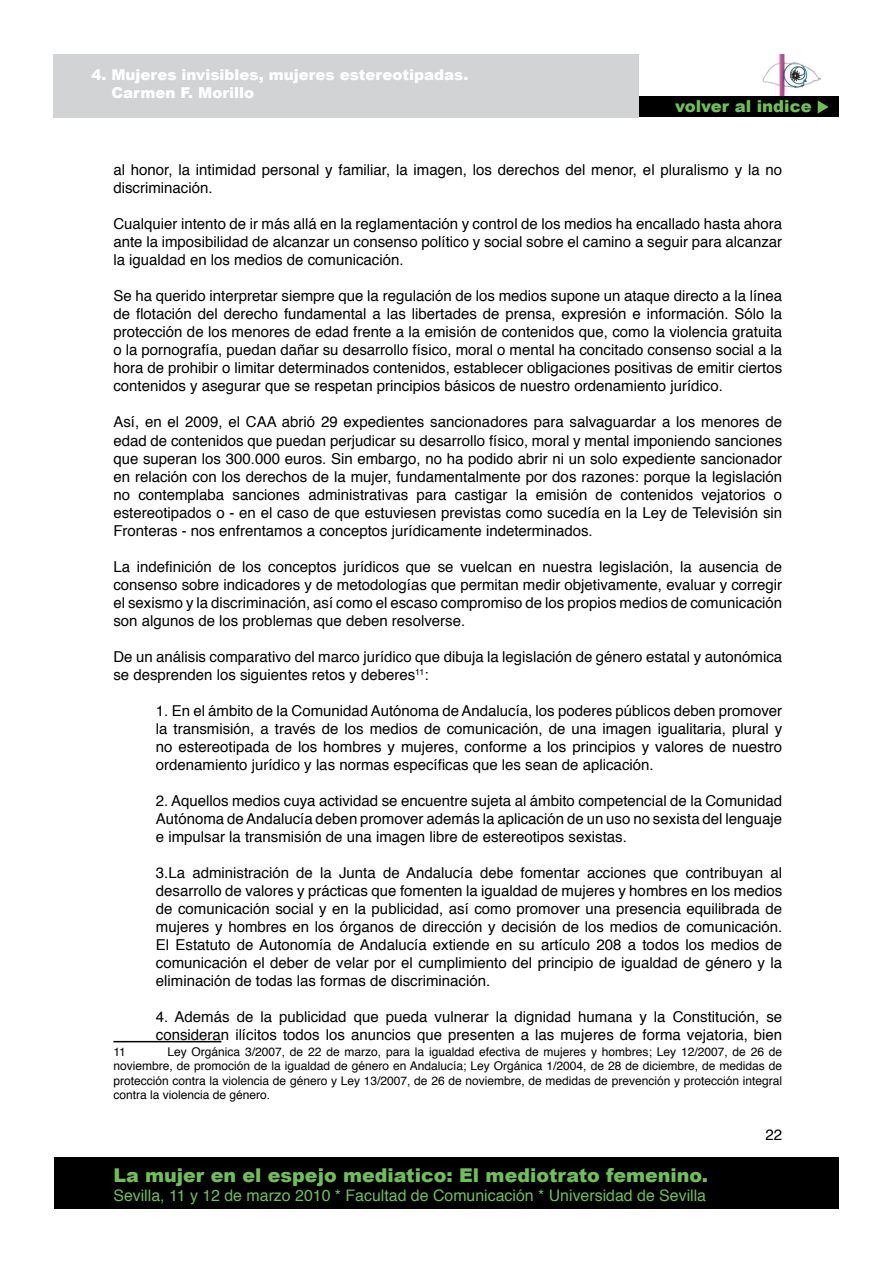
<style>
.page{position:relative;width:893px;height:1263px;background:#fff}
.page>*{position:absolute;margin:0;border:0;box-sizing:border-box;transform-origin:0 0}
.t1{font:900 19.05px "Arial";color:#6fbf58}
.t2{font:900 16.5px "Arial";color:#6fbf58}
.t3{font:15.9px "Helvetica";color:#6fbf58}
.Estilo_de_párrafo_2{font:15px/18px "Helvetica";color:#000;text-align:justify}
.Estilo_de_párrafo_3{font:15px/18px "Helvetica";color:#000}
.t4{font:900 15px/18px "Arial";color:#fff}
.Estilo_de_párrafo_3-2{font:12px/14.4px "Helvetica";color:#000;text-align:justify}
</style>
<div class="page">
<img style="left:758px;top:54px;width:63px;height:43px">
<div style="left:54px;top:1158px;width:785px;height:51px;background:#000"></div>
<div style="left:54px;top:97px;width:784px;height:20px;background:#000"></div>
<svg style="left:818px;top:100px;width:11px;height:14px"></svg>
<div style="left:54px;top:54px;width:585px;height:63px;background:#d1d3d4"></div>
<hr style="left:113px;top:1041px;width:108px;height:1px;background:#000">
<p class="t4" style="left:111px;top:65px;width:358px;text-indent:-20px">4. Mujeres invisibles, mujeres estereotipadas.<br>Carmen F. Morillo</p>
<p class="t2" style="left:675px;top:95px;width:138px">volver al indice</p>
<p class="Estilo_de_párrafo_3" style="left:113px;top:162px;width:670px">al honor, la intimidad personal y familiar, la imagen, los derechos del menor, el pluralismo y la no discriminación.</p>
<p class="Estilo_de_párrafo_2" style="left:113px;top:216px;width:670px">Cualquier intento de ir más allá en la reglamentación y control de los medios ha encallado hasta ahora ante la imposibilidad de alcanzar un consenso político y social sobre el camino a seguir para alcanzar la igualdad en los medios de comunicación.</p>
<p class="Estilo_de_párrafo_2" style="left:113px;top:288px;width:670px">Se ha querido interpretar siempre que la regulación de los medios supone un ataque directo a la línea de flotación del derecho fundamental a las libertades de prensa, expresión e información. Sólo la protección de los menores de edad frente a la emisión de contenidos que, como la violencia gratuita o la pornografía, puedan dañar su desarrollo físico, moral o mental ha concitado consenso social a la hora de prohibir o limitar determinados contenidos, establecer obligaciones positivas de emitir ciertos contenidos y asegurar que se respetan principios básicos de nuestro ordenamiento jurídico.</p>
<p class="Estilo_de_párrafo_2" style="left:113px;top:414px;width:670px">Así, en el 2009, el CAA abrió 29 expedientes sancionadores para salvaguardar a los menores de edad de contenidos que puedan perjudicar su desarrollo físico, moral y mental imponiendo sanciones que superan los 300.000 euros. Sin embargo, no ha podido abrir ni un solo expediente sancionador en relación con los derechos de la mujer, fundamentalmente por dos razones: porque la legislación no contemplaba sanciones administrativas para castigar la emisión de contenidos vejatorios o estereotipados o - en el caso de que estuviesen previstas como sucedía en la Ley de Televisión sin Fronteras - nos enfrentamos a conceptos jurídicamente indeterminados.</p>
<p class="Estilo_de_párrafo_2" style="left:113px;top:558px;width:670px">La indefinición de los conceptos jurídicos que se vuelcan en nuestra legislación, la ausencia de consenso sobre indicadores y de metodologías que permitan medir objetivamente, evaluar y corregir el sexismo y la discriminación, así como el escaso compromiso de los propios medios de comunicación son algunos de los problemas que deben resolverse.</p>
<p class="Estilo_de_párrafo_2" style="left:113px;top:648px;width:670px">De un análisis comparativo del marco jurídico que dibuja la legislación de género estatal y autonómica se desprenden los siguientes retos y deberes<sup>11</sup>:</p>
<p class="Estilo_de_párrafo_2" style="left:156px;top:702px;width:628px">1. En el ámbito de la Comunidad Autónoma de Andalucía, los poderes públicos deben promover la transmisión, a través de los medios de comunicación, de una imagen igualitaria, plural y no estereotipada de los hombres y mujeres, conforme a los principios y valores de nuestro ordenamiento jurídico y las normas específicas que les sean de aplicación.</p>
<p class="Estilo_de_párrafo_2" style="left:156px;top:792px;width:628px">2. Aquellos medios cuya actividad se encuentre sujeta al ámbito competencial de la Comunidad Autónoma de Andalucía deben promover además la aplicación de un uso no sexista del lenguaje e impulsar la transmisión de una imagen libre de estereotipos sexistas.</p>
<p class="Estilo_de_párrafo_2" style="left:156px;top:864px;width:628px">3.La administración de la Junta de Andalucía debe fomentar acciones que contribuyan al desarrollo de valores y prácticas que fomenten la igualdad de mujeres y hombres en los medios de comunicación social y en la publicidad, así como promover una presencia equilibrada de mujeres y hombres en los órganos de dirección y decisión de los medios de comunicación.<br>El Estatuto de Autonomía de Andalucía extiende en su artículo 208 a todos los medios de comunicación el deber de velar por el cumplimiento del principio de igualdad de género y la eliminación de todas las formas de discriminación.</p>
<p class="Estilo_de_párrafo_2" style="left:156px;top:1008px;width:628px">4. Además de la publicidad que pueda vulnerar la dignidad humana y la Constitución, se consideran ilícitos todos los anuncios que presenten a las mujeres de forma vejatoria, bien</p>
<p class="Estilo_de_párrafo_3-2" style="left:113px;top:1045px;width:14px">11</p>
<p class="Estilo_de_párrafo_3-2" style="left:113px;top:1045px;width:670px;text-indent:54px">Ley Orgánica 3/2007, de 22 de marzo, para la igualdad efectiva de mujeres y hombres; Ley 12/2007, de 26 de noviembre, de promoción de la igualdad de género en Andalucía; Ley Orgánica 1/2004, de 28 de diciembre, de medidas de protección contra la violencia de género y Ley 13/2007, de 26 de noviembre, de medidas de prevención y protección integral contra la violencia de género.</p>
<p class="t1" style="left:113px;top:1161px;width:596px">La mujer en el espejo mediatico: El mediotrato femenino.</p>
<p class="t3" style="left:113px;top:1183px;width:594px">Sevilla, 11 y 12 de marzo 2010 * Facultad de Comunicación * Universidad de Sevilla</p>
<p class="Estilo_de_párrafo_2" style="left:766px;top:1126px;width:18px">22</p>
</div>
